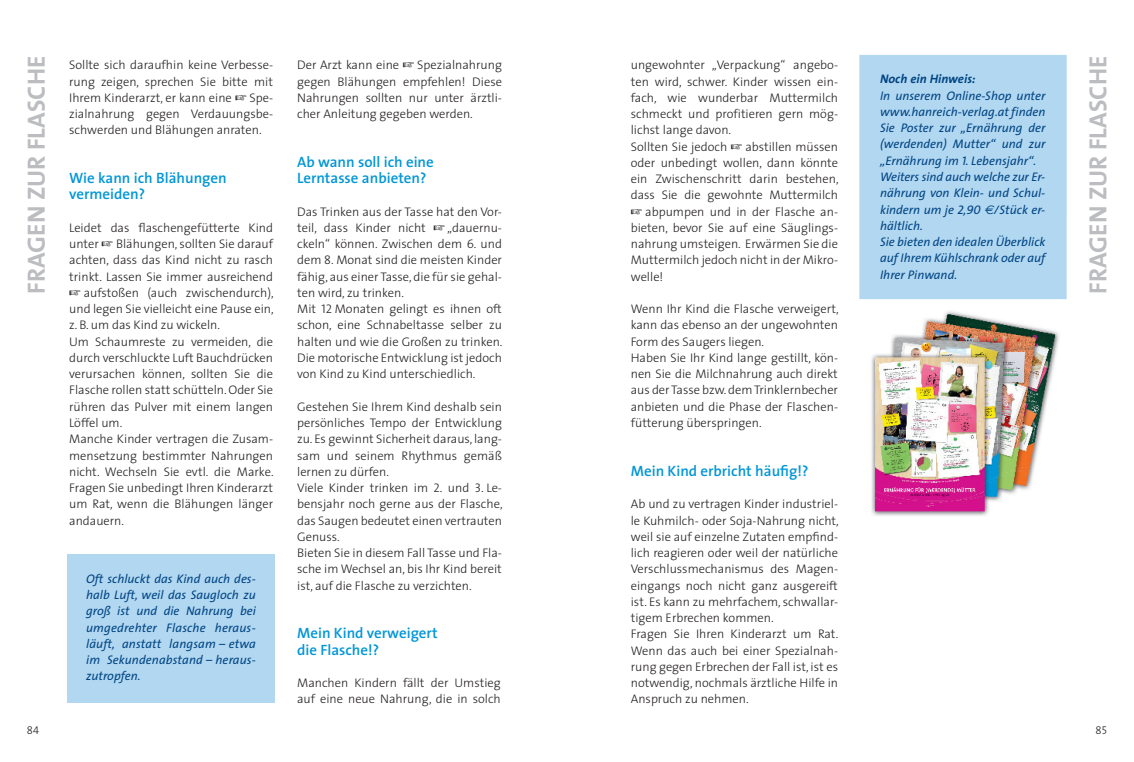
<style>
.page{position:relative;width:1134px;height:762px;background:#fff}
.page>*{position:absolute;margin:0;border:0;box-sizing:border-box;transform-origin:0 0}
.t1{font:25px "The Mix Bold Caps";color:#bcbdc0}
.Headline_3__Farbe{font:600 15px/16.2px "The Sans";color:#0196d7}
.Fliesstext{font:300 12.5px/16.2px "The Sans";color:#231f20;text-align:justify}
.Kasten{font:italic 12.5px/16.2px "The Sans";color:#004583;text-align:justify}
.Kasten-2{font:italic 700 12.5px "The Sans";color:#004583}
.t2{font:11.25px "The Sans Light Caps";color:#231f20}
.s1{font-family:"The Sans Light Caps";font-weight:400}
.s2{font-family:"The Sans Caps"}
.s3{font-family:"Euro Sans"}
</style>
<div class="page">
<div style="left:67px;top:554px;width:208px;height:149px;background:#b2d7f1"></div>
<div style="left:859px;top:55px;width:208px;height:244px;background:#b2d7f1"></div>
<img style="left:871px;top:311px;width:188px;height:205px">
<p class="t1" style="left:15px;top:294px;width:240px;rotate:-90deg">Fragen zur Flasche</p>
<p class="t2" style="left:27px;top:721px;width:14px">84</p>
<p class="Fliesstext" style="left:69px;top:57px;width:205px">Sollte sich daraufhin keine Verbesse&shy;rung zeigen, sprechen Sie bitte mit Ihrem Kinderarzt, er kann eine</p>
<p class="Fliesstext" style="left:69px;top:89px;width:205px;text-indent:180px">Spe&shy;zialnahrung gegen Verdauungsbe&shy;schwerden und Blähungen anraten.</p>
<p class="Headline_3__Farbe" style="left:69px;top:170px;width:159px">Wie kann ich Blähungen vermeiden?</p>
<p class="Fliesstext" style="left:69px;top:219px;width:205px">Leidet das flaschengefütterte Kind unter</p>
<p class="Fliesstext" style="left:116px;top:235px;width:159px">Blähungen, sollten Sie darauf</p>
<p class="Fliesstext" style="left:69px;top:252px;width:205px">achten, dass das Kind nicht zu rasch</p>
<p class="Fliesstext" style="left:69px;top:268px;width:205px">trinkt. Lassen Sie immer ausreichend</p>
<p class="Fliesstext" style="left:84px;top:284px;width:192px">aufstoßen (auch zwischendurch),</p>
<p class="Fliesstext" style="left:69px;top:300px;width:206px">und legen Sie vielleicht eine Pause ein,</p>
<p class="Fliesstext" style="left:69px;top:317px;width:152px">z. B. um das Kind zu wickeln.</p>
<p class="Fliesstext" style="left:69px;top:333px;width:205px">Um Schaumreste zu vermeiden, die durch verschluckte Luft Bauchdrücken verursachen können, sollten Sie die Flasche rollen statt schütteln. Oder Sie rühren das Pulver mit einem langen Löffel um.</p>
<p class="Fliesstext" style="left:69px;top:430px;width:206px">Manche Kinder vertragen die Zusam&shy;mensetzung bestimmter Nahrungen nicht. Wechseln Sie evtl. die Marke.<br>Fragen Sie unbedingt Ihren Kinderarzt um Rat, wenn die Blähungen länger andauern.</p>
<p class="Kasten" style="left:86px;top:570px;width:171px">Oft schluckt das Kind auch des&shy;halb Luft, weil das Saugloch zu groß ist und die Nahrung bei umgedrehter Flasche heraus&shy;läuft, anstatt langsam – etwa im Sekundenabstand – heraus&shy;zutropfen.</p>
<p class="Fliesstext" style="left:297px;top:57px;width:206px;text-indent:120px">Spezialnahrung gegen Blähungen empfehlen! Diese Nahrungen sollten nur unter ärztli&shy;cher Anleitung gegeben werden.</p>
<p class="Headline_3__Farbe" style="left:297px;top:153px;width:138px">Ab wann soll ich eine<br>Lerntasse anbieten?</p>
<p class="Fliesstext" style="left:297px;top:203px;width:206px">Das Trinken aus der Tasse hat den Vor&shy;teil, dass Kinder nicht</p>
<p class="Fliesstext" style="left:297px;top:57px;width:104px">Der Arzt kann eine</p>
<p class="Fliesstext" style="left:297px;top:219px;width:206px;text-indent:150px">„dauernu&shy;ckeln“ können. Zwischen dem <span class="s1">6</span>. und dem <span class="s1">8.</span> Monat sind die meisten Kinder fähig, aus einer Tasse, die für sie gehal&shy;ten wird, zu trinken.</p>
<p class="Fliesstext" style="left:297px;top:300px;width:207px">Mit <span class="s1">12</span> Monaten gelingt es ihnen oft schon, eine Schnabeltasse selber zu halten und wie die Großen zu trinken.<br>Die motorische Entwicklung ist jedoch von Kind zu Kind unterschiedlich.</p>
<p class="Fliesstext" style="left:297px;top:398px;width:206px">Gestehen Sie Ihrem Kind deshalb sein persönliches Tempo der Entwicklung zu. Es gewinnt Sicherheit daraus, lang&shy;sam und seinem Rhythmus gemäß lernen zu dürfen.</p>
<p class="Fliesstext" style="left:297px;top:479px;width:207px">Viele Kinder trinken im <span class="s1">2.</span> und <span class="s1">3.</span> Le&shy;bensjahr noch gerne aus der Flasche, das Saugen bedeutet einen vertrauten Genuss.</p>
<p class="Fliesstext" style="left:297px;top:544px;width:206px">Bieten Sie in diesem Fall Tasse und Fla&shy;sche im Wechsel an, bis Ihr Kind bereit ist, auf die Flasche zu verzichten.</p>
<p class="Headline_3__Farbe" style="left:297px;top:625px;width:142px">Mein Kind verweigert die Flasche!?</p>
<p class="Fliesstext" style="left:297px;top:674px;width:205px">Manchen Kindern fällt der Umstieg auf eine neue Nahrung, die in solch</p>
<p class="Fliesstext" style="left:631px;top:57px;width:209px">ungewohnter „Verpackung“ angebo&shy;ten wird, schwer. Kinder wissen ein&shy;fach, wie wunderbar Muttermilch schmeckt und profitieren gern mög&shy;lichst lange davon.</p>
<p class="Fliesstext" style="left:631px;top:138px;width:98px">Sollten Sie jedoch</p>
<p class="Fliesstext" style="left:745px;top:138px;width:94px">abstillen müssen</p>
<p class="Fliesstext" style="left:631px;top:154px;width:209px">oder unbedingt wollen, dann könnte</p>
<p class="Fliesstext" style="left:631px;top:170px;width:209px">ein Zwischenschritt darin bestehen,</p>
<p class="Fliesstext" style="left:631px;top:187px;width:209px">dass Sie die gewohnte Muttermilch</p>
<p class="Fliesstext" style="left:645px;top:203px;width:194px">abpumpen und in der Flasche an-</p>
<p class="Fliesstext" style="left:631px;top:219px;width:209px">bieten, bevor Sie auf eine Säuglings-</p>
<p class="Fliesstext" style="left:631px;top:235px;width:209px">nahrung umsteigen. Erwärmen Sie die</p>
<p class="Fliesstext" style="left:631px;top:252px;width:209px">Muttermilch jedoch nicht in der Mikro-</p>
<p class="Fliesstext" style="left:631px;top:268px;width:34px">welle!</p>
<p class="Fliesstext" style="left:631px;top:300px;width:209px">Wenn Ihr Kind die Flasche verweigert, kann das ebenso an der ungewohnten Form des Saugers liegen.</p>
<p class="Fliesstext" style="left:631px;top:349px;width:209px">Haben Sie Ihr Kind lange gestillt, kön&shy;nen Sie die Milchnahrung auch direkt aus der Tasse bzw. dem Trinklernbecher anbieten und die Phase der Flaschen&shy;fütterung überspringen.</p>
<p class="Headline_3__Farbe" style="left:631px;top:462px;width:179px">Mein Kind erbricht häufig!?</p>
<p class="Fliesstext" style="left:631px;top:495px;width:209px">Ab und zu vertragen Kinder industriel&shy;le Kuhmilch- oder Soja-Nahrung nicht, weil sie auf einzelne Zutaten empfind&shy;lich reagieren oder weil der natürliche Verschlussmechanismus des Magen&shy;eingangs noch nicht ganz ausgereift ist. Es kann zu mehrfachem, schwallar&shy;tigem Erbrechen kommen.</p>
<p class="Fliesstext" style="left:631px;top:625px;width:209px">Fragen Sie Ihren Kinderarzt um Rat.<br>Wenn das auch bei einer Spezialnah&shy;rung gegen Erbrechen der Fall ist, ist es notwendig, nochmals ärztliche Hilfe in Anspruch zu nehmen.</p>
<p class="Kasten-2" style="left:880px;top:69px;width:97px">Noch ein Hinweis:</p>
<p class="Kasten" style="left:880px;top:87px;width:167px">In unserem Online-Shop unter www.hanreich-verlag.at finden Sie Poster zur „Ernährung der (werdenden) Mutter“ und zur „Ernährung im <span class="s2">1</span>. Lebensjahr“.</p>
<p class="Kasten" style="left:880px;top:168px;width:167px">Weiters sind auch welche zur Er&shy;nährung von Klein- und Schul&shy;kindern um je <span class="s2">2,90</span> <span class="s3">€</span>/Stück er&shy;hältlich.</p>
<p class="Kasten" style="left:880px;top:233px;width:167px">Sie bieten den idealen Überblick auf Ihrem Kühlschrank oder auf Ihrer Pinwand.</p>
<p class="t1" style="left:1077px;top:294px;width:240px;rotate:-90deg">Fragen zur Flasche</p>
<p class="t2" style="left:1095px;top:721px;width:13px">85</p>
</div>
